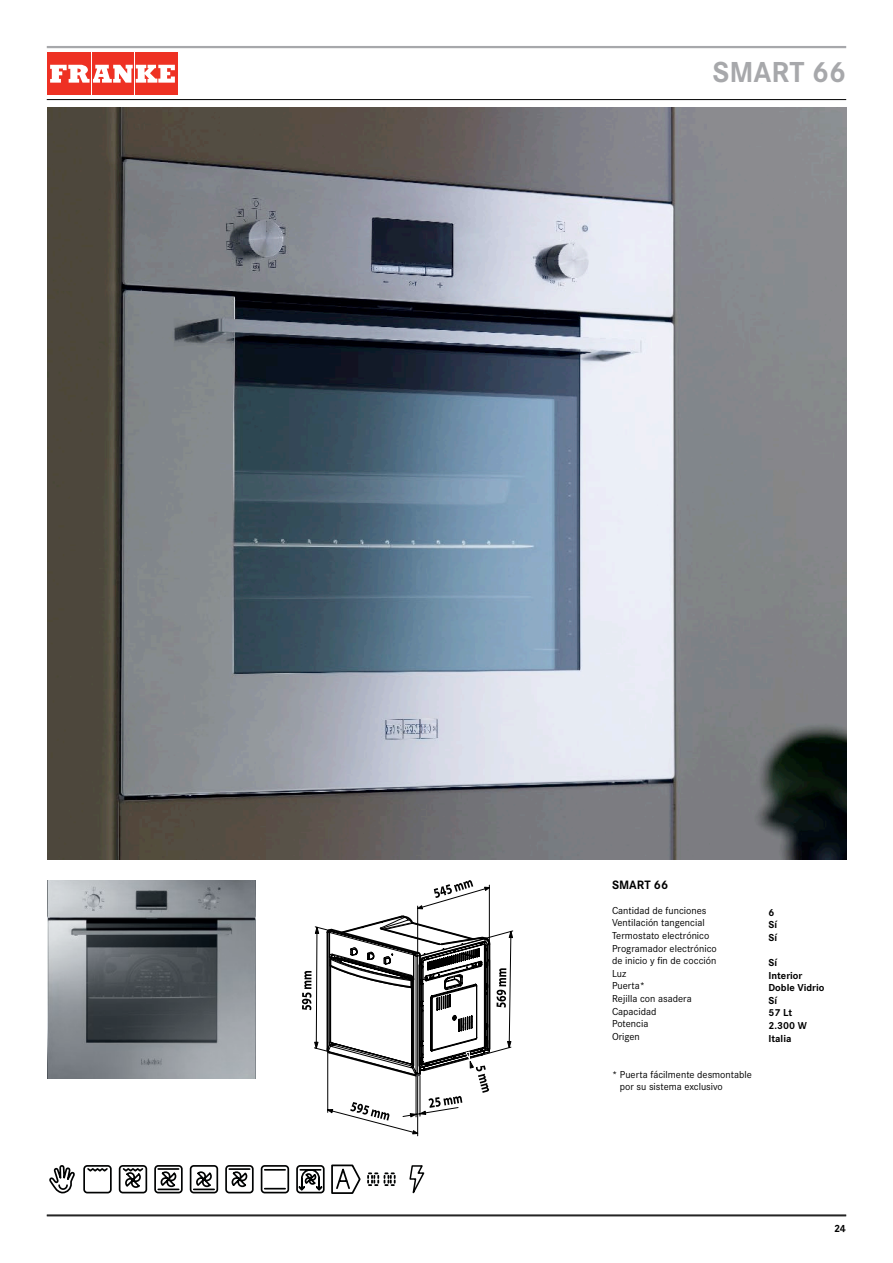
<style>
.page{position:relative;width:893px;height:1263px;background:#fff}
.page>*{position:absolute;margin:0;border:0;box-sizing:border-box;transform-origin:0 0}
.t1{font:700 30px "Corporate S";color:#a7a8ab}
.MODELO{font:700 12.6px "Corporate S";color:#000}
.t2{font:700 10.8px "Corporate S";color:#000}
.t3{font:10.5px "Corporate S";color:#000}
.t4{font:700 10.5px "Corporate S";color:#000}
</style>
<div class="page">
<hr style="left:47px;top:1215px;width:799px;height:1px;background:#000">
<hr style="left:47px;top:1214px;width:799px;height:1px;background:#000">
<img style="left:48px;top:880px;width:207px;height:198px">
<svg style="left:302px;top:880px;width:211px;height:257px"></svg>
<img style="left:47px;top:107px;width:799px;height:753px">
<hr style="left:47px;top:99px;width:799px;height:1px;background:#000">
<hr style="left:47px;top:46px;width:799px;height:2px;background:#a7a8ab">
<div style="left:47px;top:52px;width:44px;height:42px;background:#ee3123"></div>
<div style="left:92px;top:52px;width:42px;height:42px;background:#ee3123"></div>
<div style="left:135px;top:52px;width:43px;height:42px;background:#ee3123"></div>
<svg style="left:50px;top:65px;width:125px;height:18px"></svg>
<svg style="left:49px;top:1165px;width:26px;height:29px"></svg>
<svg style="left:83px;top:1165px;width:29px;height:29px"></svg>
<svg style="left:118px;top:1165px;width:30px;height:29px"></svg>
<svg style="left:154px;top:1165px;width:29px;height:29px"></svg>
<hr style="left:158px;top:1168px;width:21px;height:2px;background:#000202">
<svg style="left:189px;top:1165px;width:30px;height:29px"></svg>
<svg style="left:225px;top:1165px;width:29px;height:29px"></svg>
<svg style="left:260px;top:1165px;width:30px;height:29px"></svg>
<svg style="left:296px;top:1165px;width:29px;height:29px"></svg>
<svg style="left:331px;top:1164px;width:30px;height:30px"></svg>
<svg style="left:367px;top:1172px;width:29px;height:14px"></svg>
<svg style="left:409px;top:1165px;width:16px;height:29px"></svg>
<p class="t1" style="left:712px;top:48px;width:135px">SMART 66</p>
<p class="MODELO" style="left:612px;top:874px;width:58px">SMART 66</p>
<p class="t3" style="left:612px;top:903px;width:96px">Cantidad de funciones</p>
<p class="t3" style="left:612px;top:915px;width:94px">Ventilación tangencial</p>
<p class="t3" style="left:612px;top:928px;width:99px">Termostato electrónico</p>
<p class="t3" style="left:612px;top:940px;width:106px">Programador electrónico</p>
<p class="t3" style="left:612px;top:953px;width:106px">de inicio y fin de cocción</p>
<p class="t3" style="left:612px;top:966px;width:16px">Luz</p>
<p class="t3" style="left:612px;top:978px;width:35px">Puerta*</p>
<p class="t3" style="left:612px;top:991px;width:81px">Rejilla con asadera</p>
<p class="t3" style="left:612px;top:1003px;width:46px">Capacidad</p>
<p class="t3" style="left:612px;top:1016px;width:38px">Potencia</p>
<p class="t3" style="left:612px;top:1029px;width:29px">Origen</p>
<p class="t3" style="left:612px;top:1066px;width:141px">* Puerta fácilmente desmontable</p>
<p class="t3" style="left:620px;top:1079px;width:105px">por su sistema exclusivo</p>
<p class="t4" style="left:768px;top:904px;width:7px">6</p>
<p class="t4" style="left:768px;top:916px;width:10px">Sí</p>
<p class="t4" style="left:768px;top:929px;width:10px">Sí</p>
<p class="t4" style="left:768px;top:954px;width:10px">Sí</p>
<p class="t4" style="left:768px;top:967px;width:36px">Interior</p>
<p class="t4" style="left:768px;top:979px;width:58px">Doble Vidrio</p>
<p class="t4" style="left:768px;top:992px;width:10px">Sí</p>
<p class="t4" style="left:768px;top:1004px;width:25px">57 Lt</p>
<p class="t4" style="left:768px;top:1017px;width:40px">2.300 W</p>
<p class="t4" style="left:768px;top:1030px;width:25px">Italia</p>
<p class="t2" style="left:834px;top:1220px;width:14px">24</p>
</div>
